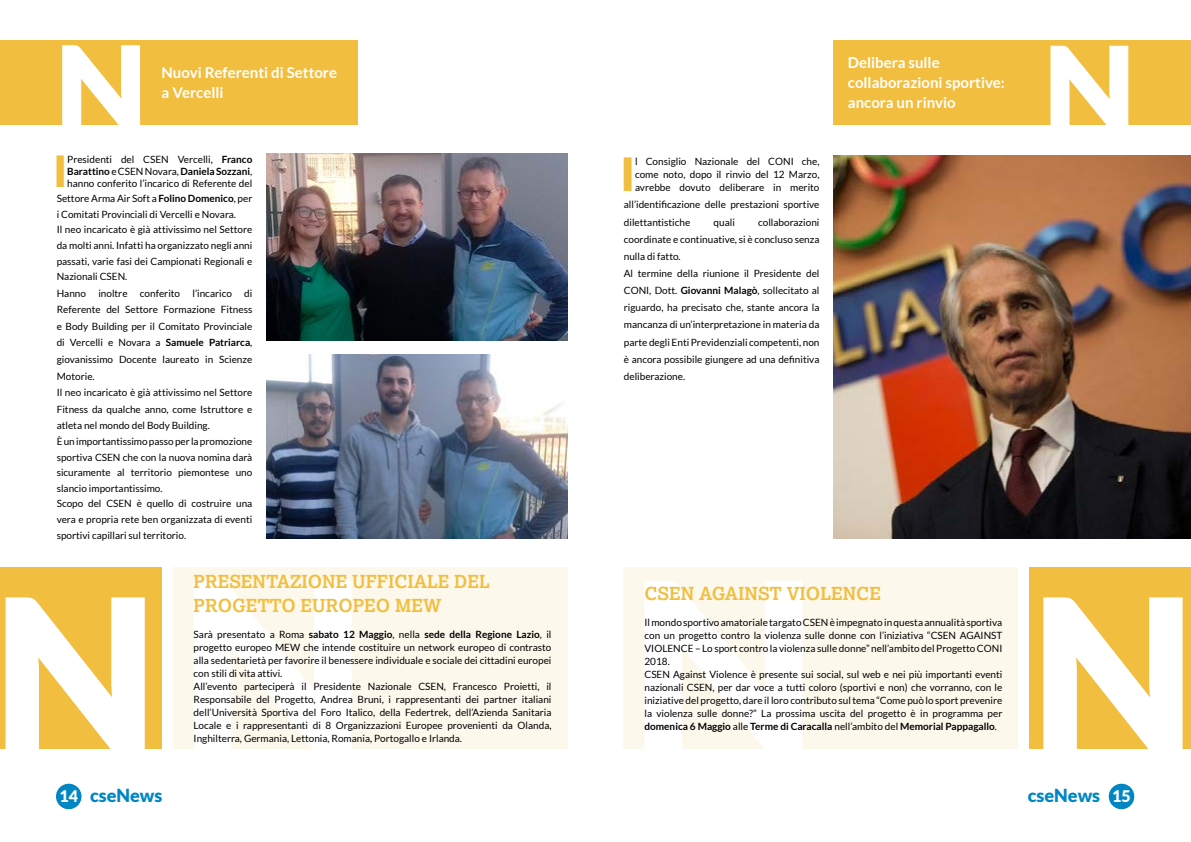
<style>
.page{position:relative;width:1191px;height:842px;background:#fff}
.page>*{position:absolute;margin:0;border:0;box-sizing:border-box;transform-origin:0 0}
.t1{font:900 45.7px "Lato";color:#f1be3f}
.t2{font:900 42.9px "Lato";color:#f1be3f}
.t3{font:700 18px/24px "Lexia Da Ma";color:#f1be3f}
.t4{font:900 18px "Lato";color:#0087c3}
.t5{font:700 15px/20px "Lato";color:#fff}
.t6{font:10px/13px "Lato";color:#000}
.s1{font-weight:700}
.s2{font-size:16px;color:#fff}
</style>
<div class="page">
<div style="left:0;top:40px;width:357px;height:84px;background:#f1be3f"></div>
<svg style="left:62px;top:45px;width:78px;height:80px"></svg>
<div style="left:833px;top:40px;width:358px;height:85px;background:#f1be3f"></div>
<svg style="left:1050px;top:45px;width:78px;height:80px"></svg>
<img style="left:266px;top:355px;width:301px;height:184px">
<div style="left:1029px;top:567px;width:162px;height:181px;background:#f1be3f"></div>
<svg style="left:1043px;top:597px;width:139px;height:152px"></svg>
<div style="left:624px;top:567px;width:394px;height:181px;background:#fdf8ec"></div>
<svg style="left:644px;top:581px;width:159px;height:168px"></svg>
<img style="left:266px;top:154px;width:301px;height:187px">
<div style="left:173px;top:567px;width:394px;height:181px;background:#fdf8ec"></div>
<svg style="left:194px;top:581px;width:158px;height:168px"></svg>
<div style="left:0;top:567px;width:162px;height:181px;background:#f1be3f"></div>
<svg style="left:5px;top:597px;width:140px;height:152px"></svg>
<img style="left:833px;top:156px;width:358px;height:383px">
<div style="left:56px;top:784px;width:25px;height:25px;background:#0087c3;border-radius:50%"></div>
<div style="left:1108px;top:784px;width:26px;height:25px;background:#0087c3;border-radius:50%"></div>
<h3 class="t5" style="left:162px;top:62px;width:177px">Nuovi Referenti di Settore a Vercelli</h3>
<h2 class="t2" style="left:53px;top:146px;width:15px">I</h2>
<p class="t6" style="left:67px;top:153px;width:187px;line-height:12px;text-align:justify">Presidenti del CSEN Vercelli, <span class="s1">Franco Barattino</span> e CSEN Novara, <span class="s1">Daniela Sozzani</span>, hanno conferito l’incarico di Referente del</p>
<p class="t6" style="left:57px;top:191px;width:197px;line-height:15.6px">Settore Arma Air Soft a <span class="s1">Folino Domenico</span>, per i Comitati Provinciali di Vercelli e Novara.<br>Il neo incaricato è già attivissimo nel Settore da molti anni. Infatti ha organizzato negli anni passati, varie fasi dei Campionati Regionali e Nazionali CSEN.</p>
<p class="t6" style="left:57px;top:285px;width:197px;line-height:16.6px">Hanno inoltre conferito l’incarico di Referente del Settore Formazione Fitness e Body Building per il Comitato Provinciale di Vercelli e Novara a <span class="s1">Samuele Patriarca</span>, giovanissimo Docente laureato in Scienze Motorie.<br>Il neo incaricato è già attivissimo nel Settore Fitness da qualche anno, come Istruttore e atleta nel mondo del Body Building.</p>
<p class="t6" style="left:57px;top:433px;width:197px;line-height:15.6px">È un importantissimo passo per la promozione sportiva CSEN che con la nuova nomina darà sicuramente al territorio piemontese uno slancio importantissimo.<br>Scopo del CSEN è quello di costruire una vera e propria rete ben organizzata di eventi sportivi capillari sul territorio.</p>
<h3 class="t3" style="left:194px;top:569px;width:298px">PRESENTAZIONE UFFICIALE DEL<br>PROGETTO EUROPEO MEW</h3>
<p class="t6" style="left:194px;top:627px;width:359px">Sarà presentato a Roma <span class="s1">sabato 12 Maggio</span>, nella <span class="s1">sede della Regione Lazio</span>, il progetto europeo MEW che intende costituire un network europeo di contrasto alla sedentarietà per favorire il benessere individuale e sociale dei cittadini europei con stili di vita attivi.<br>All’evento parteciperà il Presidente Nazionale CSEN, Francesco Proietti, il Responsabile del Progetto, Andrea Bruni, i rappresentanti dei partner italiani dell’Università Sportiva del Foro Italico, della Federtrek, dell’Azienda Sanitaria Locale e i rappresentanti di 8 Organizzazioni Europee provenienti da Olanda, Inghilterra, Germania, Lettonia, Romania, Portogallo e Irlanda.</p>
<h1 class="t1" style="left:620px;top:148px;width:16px">I</h1>
<p class="t6" style="left:635px;top:155px;width:186px;text-align:justify">l Consiglio Nazionale del CONI che, come noto, dopo il rinvio del 12 Marzo, avrebbe dovuto deliberare in merito</p>
<p class="t6" style="left:624px;top:196px;width:197px;line-height:17.1px">all’identificazione delle prestazioni sportive dilettantistiche</p>
<p class="t6" style="left:624px;top:213px;width:197px;line-height:17.1px;text-indent:134px">collaborazioni coordinate e continuative, si è concluso senza nulla di fatto.<br>Al termine della riunione il Presidente del CONI, Dott. <span class="s1">Giovanni Malagò</span>, sollecitato al riguardo, ha precisato che, stante ancora la mancanza di un’interpretazione in materia da parte degli Enti Previdenziali competenti, non è ancora possibile giungere ad una definitiva deliberazione.</p>
<p class="t6" style="left:713px;top:215px;width:23px">quali</p>
<h3 class="t5" style="left:848px;top:53px;width:158px">Delibera sulle collaborazioni sportive: ancora un rinvio</h3>
<h3 class="t3" style="left:644px;top:581px;width:238px">CSEN AGAINST VIOLENCE</h3>
<p class="t6" style="left:644px;top:615px;width:359px">Il mondo sportivo amatoriale targato CSEN è impegnato in questa annualità sportiva con un progetto contro la violenza sulle donne con l’iniziativa “CSEN AGAINST VIOLENCE – Lo sport contro la violenza sulle donne” nell’ambito del Progetto CONI 2018.<br>CSEN Against Violence è presente sui social, sul web e nei più importanti eventi nazionali CSEN, per dar voce a tutti coloro (sportivi e non) che vorranno, con le iniziative del progetto, dare il loro contributo sul tema “Come può lo sport prevenire la violenza sulle donne?” La prossima uscita del progetto è in programma per <span class="s1">domenica 6 Maggio</span> alle <span class="s1">Terme di Caracalla</span> nell’ambito del <span class="s1">Memorial Pappagallo</span>.</p>
<h3 class="t4" style="left:59px;top:785px;width:104px"><span class="s2">14</span> cseNews</h3>
<h3 class="t4" style="left:1027px;top:785px;width:104px">cseNews <span class="s2">15</span></h3>
</div>
